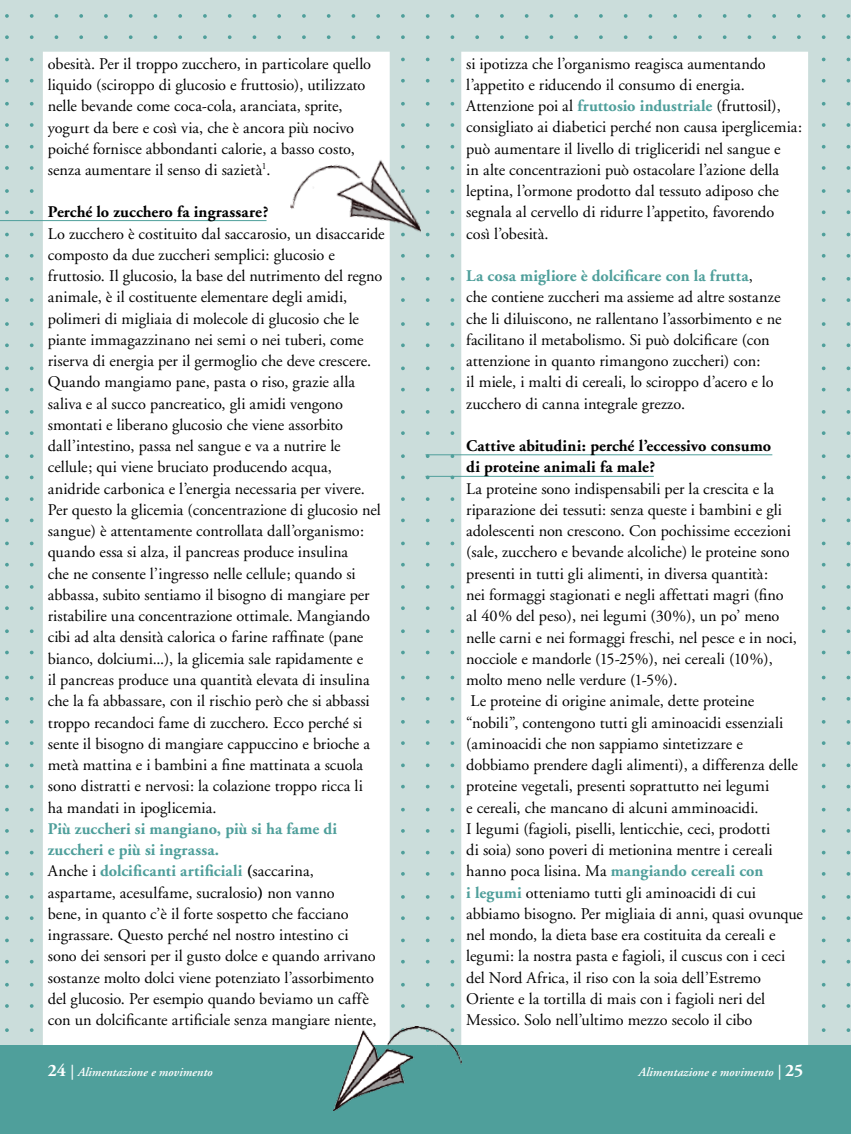
<style>
.page{position:relative;width:851px;height:1134px;background:#fff}
.page>*{position:absolute;margin:0;border:0;box-sizing:border-box;transform-origin:0 0}
.t1{font:16.25px/21.2px "Adobe Garamond";color:#000}
.t2{font:700 16.25px/21.2px "Adobe Garamond";letter-spacing:.005em;color:#000}
.t3{font:italic 600 12.5px "Adobe Garamond";color:#fff}
.s1{font-weight:700;color:#4f9f9b}
.s2{font-weight:700}
.s3{font-weight:700;font-style:normal;font-size:17.5px}
.s4{font-size:15px}
</style>
<div class="page">
<div style="left:0;top:0;width:850px;height:1134px;background:#cbdddb"></div>
<svg style="left:7px;top:14px;width:844px;height:4px"></svg>
<svg style="left:7px;top:35px;width:844px;height:4px"></svg>
<svg style="left:7px;top:58px;width:844px;height:3px"></svg>
<svg style="left:7px;top:79px;width:844px;height:4px"></svg>
<svg style="left:7px;top:102px;width:844px;height:4px"></svg>
<svg style="left:7px;top:123px;width:844px;height:4px"></svg>
<svg style="left:7px;top:145px;width:844px;height:4px"></svg>
<svg style="left:7px;top:166px;width:844px;height:4px"></svg>
<svg style="left:7px;top:189px;width:844px;height:4px"></svg>
<svg style="left:7px;top:210px;width:844px;height:4px"></svg>
<svg style="left:7px;top:233px;width:844px;height:3px"></svg>
<svg style="left:7px;top:254px;width:844px;height:4px"></svg>
<svg style="left:7px;top:277px;width:844px;height:4px"></svg>
<svg style="left:7px;top:298px;width:844px;height:4px"></svg>
<svg style="left:7px;top:322px;width:844px;height:4px"></svg>
<svg style="left:7px;top:343px;width:844px;height:4px"></svg>
<svg style="left:7px;top:366px;width:844px;height:4px"></svg>
<svg style="left:7px;top:388px;width:844px;height:3px"></svg>
<svg style="left:7px;top:410px;width:844px;height:4px"></svg>
<svg style="left:7px;top:431px;width:844px;height:4px"></svg>
<svg style="left:7px;top:454px;width:844px;height:4px"></svg>
<svg style="left:7px;top:475px;width:844px;height:4px"></svg>
<svg style="left:7px;top:497px;width:844px;height:4px"></svg>
<svg style="left:7px;top:518px;width:844px;height:4px"></svg>
<svg style="left:7px;top:541px;width:844px;height:4px"></svg>
<svg style="left:7px;top:563px;width:844px;height:4px"></svg>
<svg style="left:7px;top:585px;width:844px;height:4px"></svg>
<svg style="left:7px;top:606px;width:844px;height:4px"></svg>
<svg style="left:7px;top:629px;width:844px;height:4px"></svg>
<svg style="left:7px;top:651px;width:844px;height:3px"></svg>
<svg style="left:7px;top:676px;width:844px;height:3px"></svg>
<svg style="left:7px;top:697px;width:844px;height:4px"></svg>
<svg style="left:7px;top:720px;width:844px;height:4px"></svg>
<svg style="left:7px;top:741px;width:844px;height:4px"></svg>
<svg style="left:7px;top:763px;width:844px;height:4px"></svg>
<svg style="left:7px;top:785px;width:844px;height:3px"></svg>
<svg style="left:7px;top:808px;width:844px;height:3px"></svg>
<svg style="left:7px;top:829px;width:844px;height:4px"></svg>
<svg style="left:7px;top:851px;width:844px;height:3px"></svg>
<svg style="left:7px;top:872px;width:844px;height:4px"></svg>
<svg style="left:7px;top:895px;width:844px;height:4px"></svg>
<svg style="left:7px;top:916px;width:844px;height:4px"></svg>
<svg style="left:7px;top:938px;width:844px;height:4px"></svg>
<svg style="left:7px;top:960px;width:844px;height:3px"></svg>
<svg style="left:7px;top:983px;width:844px;height:3px"></svg>
<svg style="left:7px;top:1004px;width:844px;height:4px"></svg>
<svg style="left:7px;top:1028px;width:844px;height:4px"></svg>
<div style="left:43px;top:52px;width:346px;height:999px;background:#fff"></div>
<div style="left:461px;top:52px;width:347px;height:993px;background:#fff"></div>
<hr style="left:0;top:220px;width:266px;height:1px;background:#4f9f9b">
<hr style="left:425px;top:454px;width:347px;height:1px;background:#4f9f9b">
<hr style="left:425px;top:476px;width:228px;height:1px;background:#4f9f9b">
<img style="left:290px;top:152px;width:131px;height:102px">
<div style="left:0;top:1045px;width:850px;height:89px;background:#4f9f9b"></div>
<img style="left:333px;top:1027px;width:129px;height:83px">
<p class="t1" style="left:48px;top:53px;width:324px">obesità. Per il troppo zucchero, in particolare quello liquido (sciroppo di glucosio e fruttosio), utilizzato nelle bevande come coca-cola, aranciata, sprite, yogurt da bere e così via, che è ancora più nocivo poiché fornisce abbondanti calorie, a basso costo, senza aumentare il senso di sazietà<sup>1</sup>.</p>
<p class="t2" style="left:48px;top:202px;width:222px">Perché lo zucchero fa ingrassare?</p>
<p class="t1" style="left:48px;top:223px;width:338px">Lo zucchero è costituito dal saccarosio, un disaccaride composto da due zuccheri semplici: glucosio e fruttosio. Il glucosio, la base del nutrimento del regno animale, è il costituente elementare degli amidi, polimeri di migliaia di molecole di glucosio che le piante immagazzinano nei semi o nei tuberi, come riserva di energia per il germoglio che deve crescere.<br>Quando mangiamo pane, pasta o riso, grazie alla saliva e al succo pancreatico, gli amidi vengono smontati e liberano glucosio che viene assorbito dall’intestino, passa nel sangue e va a nutrire le cellule; qui viene bruciato producendo acqua, anidride carbonica e l’energia necessaria per vivere.<br>Per questo la glicemia (concentrazione di glucosio nel sangue) è attentamente controllata dall’organismo: quando essa si alza, il pancreas produce insulina<br>che ne consente l’ingresso nelle cellule; quando si abbassa, subito sentiamo il bisogno di mangiare per ristabilire una concentrazione ottimale. Mangiando cibi ad alta densità calorica o farine raffinate (pane bianco, dolciumi...), la glicemia sale rapidamente e<br>il pancreas produce una quantità elevata di insulina che la fa abbassare, con il rischio però che si abbassi troppo recandoci fame di zucchero. Ecco perché si sente il bisogno di mangiare cappuccino e brioche a metà mattina e i bambini a fine mattinata a scuola sono distratti e nervosi: la colazione troppo ricca li<br>ha mandati in ipoglicemia.</p>
<p class="t1" style="left:48px;top:818px;width:330px"><span class="s1">Più zuccheri si mangiano, più si ha fame di zuccheri e più si ingrassa.<br></span>Anche i <span class="s1">dolcificanti artificiali</span> <span class="s2">(</span>saccarina, aspartame, acesulfame, sucralosio<span class="s2">)</span> non vanno<br>bene, in quanto c’è il forte sospetto che facciano ingrassare. Questo perché nel nostro intestino ci sono dei sensori per il gusto dolce e quando arrivano sostanze molto dolci viene potenziato l’assorbimento del glucosio. Per esempio quando beviamo un caffè con un dolcificante artificiale senza mangiare niente,</p>
<p class="t1" style="left:466px;top:53px;width:337px">si ipotizza che l’organismo reagisca aumentando l’appetito e riducendo il consumo di energia.<br>Attenzione poi al <span class="s1">fruttosio industriale</span> (fruttosil), consigliato ai diabetici perché non causa iperglicemia: può aumentare il livello di trigliceridi nel sangue e<br>in alte concentrazioni può ostacolare l’azione della leptina, l’ormone prodotto dal tessuto adiposo che segnala al cervello di ridurre l’appetito, favorendo così l’obesità.</p>
<p class="t1" style="left:466px;top:266px;width:317px"><span class="s1">La cosa migliore è dolcificare con la frutta</span>,<br>che contiene zuccheri ma assieme ad altre sostanze che li diluiscono, ne rallentano l’assorbimento e ne facilitano il metabolismo. Si può dolcificare (con attenzione in quanto rimangono zuccheri) con:<br>il miele, i malti di cereali, lo sciroppo d’acero e lo zucchero di canna integrale grezzo.</p>
<p class="t2" style="left:466px;top:436px;width:306px">Cattive abitudini: perché l’eccessivo consumo di proteine animali fa male?</p>
<p class="t1" style="left:466px;top:478px;width:338px">La proteine sono indispensabili per la crescita e la riparazione dei tessuti: senza queste i bambini e gli adolescenti non crescono. Con pochissime eccezioni (sale, zucchero e bevande alcoliche) le proteine sono presenti in tutti gli alimenti, in diversa quantità:<br>nei formaggi stagionati e negli affettati magri (fino<br>al 40% del peso), nei legumi (30%), un po’ meno nelle carni e nei formaggi freschi, nel pesce e in noci, nocciole e mandorle (15-25%), nei cereali (10%), molto meno nelle verdure (1-5%).<br>Le proteine di origine animale, dette proteine “nobili”, contengono tutti gli aminoacidi essenziali (aminoacidi che non sappiamo sintetizzare e dobbiamo prendere dagli alimenti), a differenza delle proteine vegetali, presenti soprattutto nei legumi<br>e cereali, che mancano di alcuni amminoacidi.<br>I legumi (fagioli, piselli, lenticchie, ceci, prodotti<br>di soia) sono poveri di metionina mentre i cereali hanno poca lisina. Ma <span class="s1">mangiando cereali con<br>i legumi</span> otteniamo tutti gli aminoacidi di cui abbiamo bisogno. Per migliaia di anni, quasi ovunque nel mondo, la dieta base era costituita da cereali e legumi: la nostra pasta e fagioli, il cuscus con i ceci del Nord Africa, il riso con la soia dell’Estremo Oriente e la tortilla di mais con i fagioli neri del Messico. Solo nell’ultimo mezzo secolo il cibo</p>
<p class="t3" style="left:48px;top:1065px;width:166px"><span class="s3">24</span> <span class="s4">|</span> Alimentazione e movimento</p>
<p class="t3" style="left:638px;top:1065px;width:166px">Alimentazione e movimento <span class="s4">|</span> <span class="s3">25</span></p>
</div>
